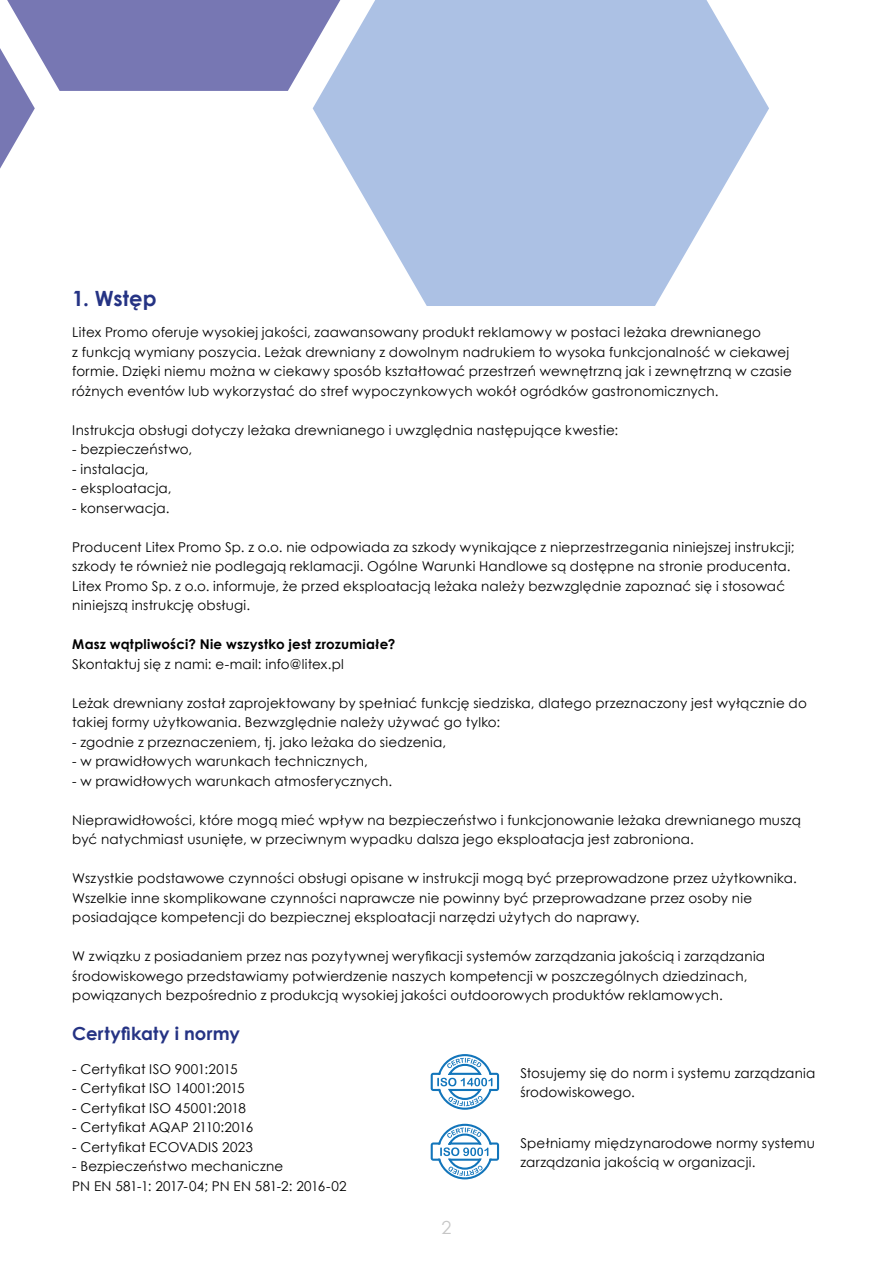
<style>
.page{position:relative;width:893px;height:1263px;background:#fff}
.page>*{position:absolute;margin:0;border:0;box-sizing:border-box;transform-origin:0 0}
.t1{font:700 21px "Century Gothic";letter-spacing:.005em;color:#253384}
.t2{font:700 18px "Century Gothic";letter-spacing:.015em;color:#253384}
.t3{font:18px "Century Gothic";color:#c6c6c6}
.t4{font:13.5px/19.5px "Century Gothic";letter-spacing:.015em;color:#000}
.t5{font:700 13.5px "Century Gothic";letter-spacing:.02em;color:#000}
</style>
<div class="page">
<svg style="left:340px;top:0;width:429px;height:306px;fill:#acc1e4"></svg>
<svg style="left:0;top:0;width:340px;height:169px"></svg>
<svg style="left:431px;top:1054px;width:68px;height:56px"></svg>
<svg style="left:431px;top:1124px;width:68px;height:55px"></svg>
<h1 class="t1" style="left:72px;top:282px;width:86px">1. Wstęp</h1>
<p class="t4" style="left:72px;top:322px;width:721px">Litex Promo oferuje wysokiej jakości, zaawansowany produkt reklamowy w postaci leżaka drewnianego<br>z funkcją wymiany poszycia. Leżak drewniany z dowolnym nadrukiem to wysoka funkcjonalność w ciekawej formie. Dzięki niemu można w ciekawy sposób kształtować przestrzeń wewnętrzną jak i zewnętrzną w czasie różnych eventów lub wykorzystać do stref wypoczynkowych wokół ogródków gastronomicznych.</p>
<p class="t4" style="left:72px;top:420px;width:547px">Instrukcja obsługi dotyczy leżaka drewnianego i uwzględnia następujące kwestie:</p>
<p class="t4" style="left:72px;top:439px;width:122px">- bezpieczeństwo,</p>
<p class="t4" style="left:72px;top:459px;width:78px">- instalacja,</p>
<p class="t4" style="left:72px;top:478px;width:101px">- eksploatacja,</p>
<p class="t4" style="left:72px;top:498px;width:99px">- konserwacja.</p>
<p class="t4" style="left:72px;top:537px;width:724px">Producent Litex Promo Sp. z o.o. nie odpowiada za szkody wynikające z nieprzestrzegania niniejszej instrukcji; szkody te również nie podlegają reklamacji. Ogólne Warunki Handlowe są dostępne na stronie producenta.<br>Litex Promo Sp. z o.o. informuje, że przed eksploatacją leżaka należy bezwzględnie zapoznać się i stosować niniejszą instrukcję obsługi.</p>
<p class="t5" style="left:72px;top:634px;width:325px">Masz wątpliwości? Nie wszystko jest zrozumiałe?</p>
<p class="t4" style="left:72px;top:654px;width:273px">Skontaktuj się z nami: e-mail: info@litex.pl</p>
<p class="t4" style="left:72px;top:693px;width:736px">Leżak drewniany został zaprojektowany by spełniać funkcję siedziska, dlatego przeznaczony jest wyłącznie do takiej formy użytkowania. Bezwzględnie należy używać go tylko:</p>
<p class="t4" style="left:72px;top:732px;width:375px">- zgodnie z przeznaczeniem, tj. jako leżaka do siedzenia,</p>
<p class="t4" style="left:72px;top:751px;width:297px">- w prawidłowych warunkach technicznych,</p>
<p class="t4" style="left:72px;top:771px;width:322px">- w prawidłowych warunkach atmosferycznych.</p>
<p class="t4" style="left:72px;top:810px;width:730px">Nieprawidłowości, które mogą mieć wpływ na bezpieczeństwo i funkcjonowanie leżaka drewnianego muszą być natychmiast usunięte, w przeciwnym wypadku dalsza jego eksploatacja jest zabroniona.</p>
<p class="t4" style="left:72px;top:868px;width:726px">Wszystkie podstawowe czynności obsługi opisane w instrukcji mogą być przeprowadzone przez użytkownika.<br>Wszelkie inne skomplikowane czynności naprawcze nie powinny być przeprowadzane przez osoby nie posiadające kompetencji do bezpiecznej eksploatacji narzędzi użytych do naprawy.</p>
<p class="t4" style="left:72px;top:946px;width:694px">W związku z posiadaniem przez nas pozytywnej weryfikacji systemów zarządzania jakością i zarządzania środowiskowego przedstawiamy potwierdzenie naszych kompetencji w poszczególnych dziedzinach, powiązanych bezpośrednio z produkcją wysokiej jakości outdoorowych produktów reklamowych.</p>
<h2 class="t2" style="left:72px;top:1020px;width:169px">Certyfikaty i normy</h2>
<p class="t4" style="left:72px;top:1059px;width:167px">- Certyfikat ISO 9001:2015</p>
<p class="t4" style="left:72px;top:1078px;width:174px">- Certyfikat ISO 14001:2015</p>
<p class="t4" style="left:72px;top:1098px;width:175px">- Certyfikat ISO 45001:2018</p>
<p class="t4" style="left:72px;top:1117px;width:183px">- Certyfikat AQAP 2110:2016</p>
<p class="t4" style="left:72px;top:1137px;width:182px">- Certyfikat ECOVADIS 2023</p>
<p class="t4" style="left:72px;top:1156px;width:276px">- Bezpieczeństwo mechaniczne<br>PN EN 581-1: 2017-04; PN EN 581-2: 2016-02</p>
<h2 class="t3" style="left:441px;top:1214px;width:11px">2</h2>
<p class="t4" style="left:520px;top:1063px;width:297px">Stosujemy się do norm i systemu zarządzania środowiskowego.</p>
<p class="t4" style="left:520px;top:1133px;width:296px">Spełniamy międzynarodowe normy systemu zarządzania jakością w organizacji.</p>
</div>
